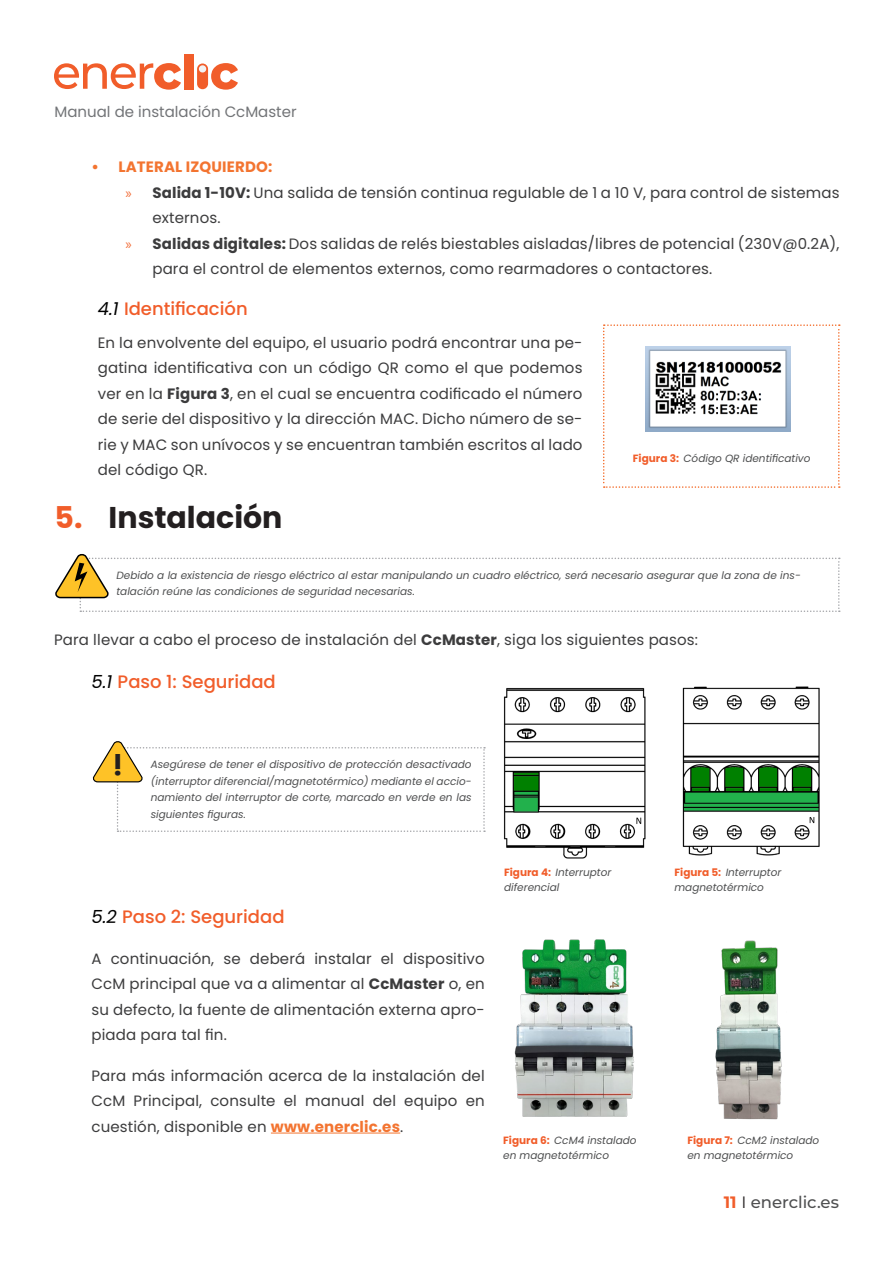
<style>
.page{position:relative;width:893px;height:1263px;background:#fff}
.page>*{position:absolute;margin:0;border:0;box-sizing:border-box;transform-origin:0 0}
.t1{font:700 30px "Poppins";color:#231f20}
.t2{font:700 27px "Poppins";color:#231f20}
.t3{font:500 18px "Poppins";color:#f15d2a}
.t4{font:100 16.5px "Montserrat";color:#4e4f50}
.texto_general{font:15px/25.5px "Poppins";letter-spacing:.01em;color:#3c3c3d;text-align:justify}
.t5{font:15px "Poppins";color:#727477}
.t6{font:700 15px "Poppins";letter-spacing:.01em;color:#f37430}
.texto_general-2{font:italic 10.5px/16.5px "Poppins";color:#4e4f50}
.s1{font-family:"Myriad Pro";color:#f26d38}
.s2{font-weight:700}
.s3{font-weight:400;font-style:italic;color:#000}
.s4{color:#f15d2a}
.s5{font-weight:700;font-style:normal;color:#f15d2a}
.s6{font-weight:700;color:#f37430}
.s7{font-weight:400;color:#231f20}
</style>
<div class="page">
<svg style="left:54px;top:63px;width:127px;height:27px"></svg>
<div style="left:184px;top:54px;width:9px;height:35px;background:#f15d2a"></div>
<div style="left:197px;top:63px;width:11px;height:26px;background:#f15d2a;border-radius:5px"></div>
<svg style="left:199px;top:63px;width:39px;height:27px"></svg>
<hr style="left:271px;top:1133px;width:129px;height:1px;background:#f37430">
<svg style="left:603px;top:324px;width:237px;height:164px"></svg>
<img style="left:645px;top:346px;width:146px;height:85px">
<svg style="left:92px;top:741px;width:393px;height:91px"></svg>
<svg style="left:55px;top:554px;width:785px;height:58px"></svg>
<img style="left:504px;top:688px;width:141px;height:170px">
<img style="left:683px;top:686px;width:136px;height:169px">
<img style="left:514px;top:939px;width:120px;height:178px">
<img style="left:715px;top:940px;width:67px;height:180px">
<p class="t5" style="left:55px;top:103px;width:244px">Manual de instalación CcMaster</p>
<p class="t6" style="left:91px;top:158px;width:182px">• LATERAL IZQUIERDO:</p>
<p class="texto_general" style="left:152px;top:180px;width:689px;text-indent:-27px"><span class="s1">»</span> <span class="s2">Salida 1-10V:</span> Una salida de tensión continua regulable de 1 a 10 V, para control de sistemas externos.</p>
<p class="texto_general" style="left:152px;top:231px;width:689px;text-indent:-27px"><span class="s1">»</span> <span class="s2">Salidas digitales:</span> Dos salidas de relés biestables aisladas/libres de potencial (230V@0.2A), para el control de elementos externos, como rearmadores o contactores.</p>
<p class="t3" style="left:98px;top:299px;width:151px"><span class="s3">4.1</span> Identificación</p>
<p class="texto_general" style="left:98px;top:330px;width:486px">En la envolvente del equipo, el usuario podrá encontrar una pe&shy;gatina identificativa con un código QR como el que podemos ver en la <span class="s2">Figura 3</span>, en el cual se encuentra codificado el número de serie del dispositivo y la dirección MAC. Dicho número de se&shy;rie y MAC son unívocos y se encuentran también escritos al lado del código QR.</p>
<p class="t1" style="left:55px;top:500px;width:229px"><span class="s4">5.</span> Instalación</p>
<p class="texto_general-2" style="left:633px;top:450px;width:179px"><span class="s5">Figura 3:</span> Código QR identificativo</p>
<p class="texto_general-2" style="left:116px;top:567px;width:686px">Debido a la existencia de riesgo eléctrico al estar manipulando un cuadro eléctrico, será necesario asegurar que la zona de ins&shy;talación reúne las condiciones de seguridad necesarias.</p>
<p class="texto_general" style="left:54px;top:627px;width:646px">Para llevar a cabo el proceso de instalación del <span class="s2">CcMaster</span>, siga los siguientes pasos:</p>
<p class="t3" style="left:91px;top:671px;width:186px"><span class="s3">5.1</span> Paso 1: Seguridad</p>
<p class="t2" style="left:122px;top:779px;width:9px;rotate:-180deg">i</p>
<p class="texto_general-2" style="left:151px;top:756px;width:322px;text-align:justify">Asegúrese de tener el dispositivo de protección desactivado (interruptor diferencial/magnetotérmico) mediante el accio&shy;namiento del interruptor de corte, marcado en verde en las siguientes figuras.</p>
<p class="t3" style="left:91px;top:906px;width:195px"><span class="s3">5.2</span> Paso 2: Seguridad</p>
<p class="texto_general" style="left:91px;top:946px;width:395px">A continuación, se deberá instalar el dispositivo CcM principal que va a alimentar al <span class="s2">CcMaster</span> o, en su defecto, la fuente de alimentación externa apro&shy;piada para tal fin.</p>
<p class="texto_general" style="left:91px;top:1063px;width:395px">Para más información acerca de la instalación del CcM Principal, consulte el manual del equipo en cuestión, disponible en <span class="s6">www.enerclic.es</span>.</p>
<p class="texto_general-2" style="left:504px;top:864px;width:109px"><span class="s5">Figura 4:</span> Interruptor</p>
<p class="texto_general-2" style="left:504px;top:879px;width:57px">diferencial</p>
<p class="texto_general-2" style="left:503px;top:1133px;width:135px;line-height:15px"><span class="s5">Figura 6:</span> CcM4 instalado en magnetotérmico</p>
<p class="texto_general-2" style="left:674px;top:864px;width:108px"><span class="s5">Figura 5:</span> Interruptor</p>
<p class="texto_general-2" style="left:674px;top:879px;width:91px">magnetotérmico</p>
<p class="texto_general-2" style="left:687px;top:1133px;width:133px;line-height:15px"><span class="s5">Figura 7:</span> CcM2 instalado en magnetotérmico</p>
<p class="t4" style="left:724px;top:1191px;width:117px"><span class="s4">11</span> <span class="s7">I</span> enerclic.es</p>
</div>
